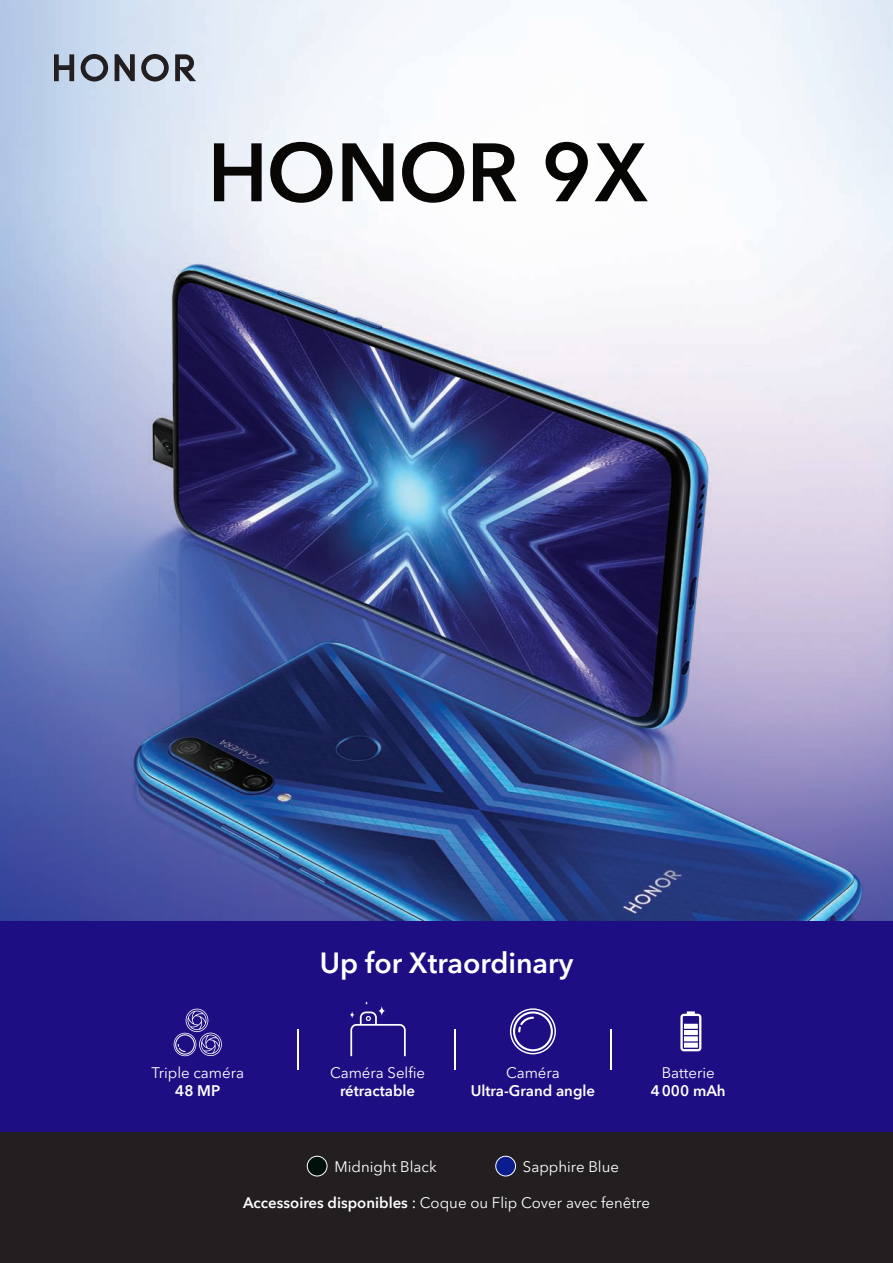
<style>
.page{position:relative;width:893px;height:1263px;background:#fff}
.page>*{position:absolute;margin:0;border:0;box-sizing:border-box;transform-origin:0 0}
.t1{font:600 28.5px "Avenir Next W1 G";color:#fff}
.t2{font:15px "Avenir Next W1 G";color:#fff}
.t3{font:600 15px "Avenir Next W1 G";color:#fff}
.s1{font-weight:600}
.s2{font-weight:500}
</style>
<div class="page">
<img style="left:0;top:0;width:893px;height:920px">
<div style="left:0;top:1131px;width:893px;height:132px;background:#231f20"></div>
<svg style="left:54px;top:54px;width:142px;height:28px;background:#878e99"></svg>
<svg style="left:214px;top:143px;width:48px;height:58px;background:#77787b"></svg>
<svg style="left:270px;top:142px;width:62px;height:61px"></svg>
<svg style="left:342px;top:143px;width:51px;height:58px"></svg>
<svg style="left:402px;top:142px;width:62px;height:61px"></svg>
<svg style="left:473px;top:143px;width:44px;height:58px"></svg>
<svg style="left:546px;top:142px;width:42px;height:59px"></svg>
<svg style="left:595px;top:143px;width:53px;height:58px"></svg>
<div style="left:0;top:920px;width:893px;height:211px;background:#1d0e83"></div>
<hr style="left:297px;top:1029px;width:2px;height:41px;background:#fff">
<hr style="left:454px;top:1029px;width:2px;height:41px;background:#fff">
<hr style="left:610px;top:1029px;width:2px;height:41px;background:#fff">
<svg style="left:510px;top:1008px;width:46px;height:46px"></svg>
<div style="left:307px;top:1156px;width:20px;height:20px;background:#00100b;border-radius:50%"></div>
<div style="left:307px;top:1156px;width:20px;height:20px;border:1px solid #fff;border-radius:50%"></div>
<div style="left:496px;top:1156px;width:19px;height:20px;background:#091d8e;border-radius:50%"></div>
<div style="left:495px;top:1156px;width:21px;height:20px;border:1px solid #fff;border-radius:50%"></div>
<svg style="left:680px;top:1011px;width:21px;height:40px"></svg>
<svg style="left:350px;top:1011px;width:56px;height:45px"></svg>
<svg style="left:378px;top:1005px;width:7px;height:11px"></svg>
<svg style="left:350px;top:1011px;width:5px;height:8px"></svg>
<svg style="left:174px;top:1009px;width:48px;height:47px"></svg>
<p class="t2" style="left:151px;top:1061px;width:94px">Triple caméra</p>
<p class="t3" style="left:175px;top:1079px;width:47px">48 MP</p>
<p class="t1" style="left:320px;top:940px;width:255px">Up for Xtraordinary</p>
<p class="t2" style="left:330px;top:1061px;width:96px">Caméra Selfie</p>
<p class="t3" style="left:340px;top:1079px;width:77px">rétractable</p>
<p class="t2" style="left:506px;top:1061px;width:55px">Caméra</p>
<p class="t3" style="left:471px;top:1079px;width:126px">Ultra-Grand angle</p>
<p class="t2" style="left:334px;top:1154px;width:104px">Midnight Black</p>
<p class="t2" style="left:523px;top:1154px;width:98px">Sapphire Blue</p>
<p class="t2" style="left:662px;top:1061px;width:55px">Batterie</p>
<p class="t3" style="left:651px;top:1079px;width:76px">4000 mAh</p>
<p class="t2" style="left:243px;top:1190px;width:408px"><span class="s1">Accessoires disponibles</span> <span class="s2">:</span> Coque ou Flip Cover avec fenêtre</p>
</div>
